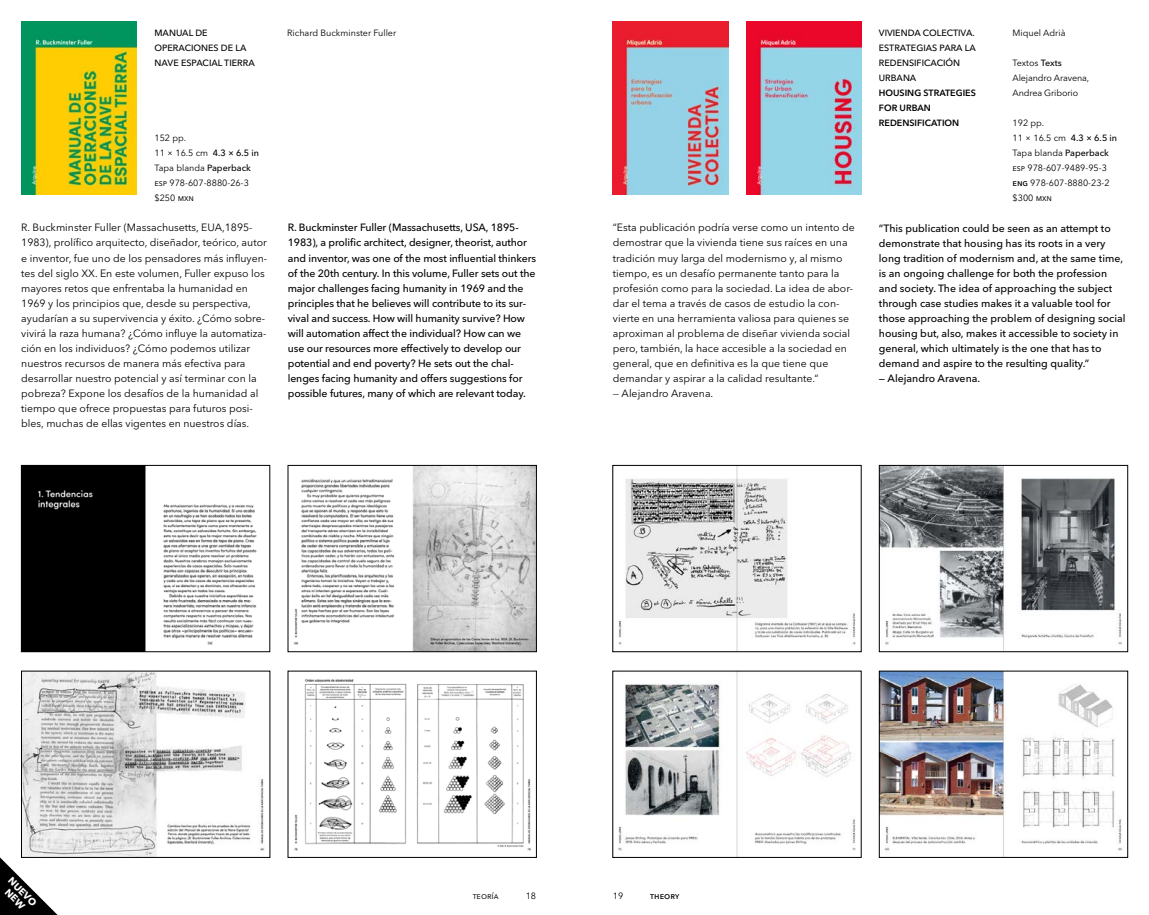
<style>
.page{position:relative;width:1149px;height:915px;background:#fff}
.page>*{position:absolute;margin:0;border:0;box-sizing:border-box;transform-origin:0 0}
.t1{font:10.5px/15px "Avenir Next W1 G";color:#000}
.t2{font:500 10.5px/15px "Avenir Next W1 G";letter-spacing:-.01em;color:#000}
.t3{font:700 9.75px/10.5px "Avenir Next W1 G";color:#fff;text-align:center}
.t4{font:9px/15px "Avenir Next W1 G";color:#000}
.t5{font:500 9px/15px "Avenir Next W1 G";color:#000}
.t6{font:600 9px/15px "Avenir Next W1 G";color:#000}
.s1{font-weight:500}
.s2{font-family:"Avenir Next"}
</style>
<div class="page">
<img style="left:612px;top:21px;width:115px;height:173px">
<img style="left:618px;top:467px;width:238px;height:182px">
<img style="left:880px;top:467px;width:242px;height:182px">
<div style="left:878px;top:465px;width:249px;height:186px;border:1px solid #000"></div>
<img style="left:618px;top:672px;width:238px;height:183px">
<img style="left:880px;top:672px;width:242px;height:183px">
<img style="left:21px;top:21px;width:115px;height:173px">
<img style="left:23px;top:467px;width:234px;height:182px">
<div style="left:21px;top:465px;width:249px;height:186px;border:1px solid #000"></div>
<img style="left:293px;top:467px;width:241px;height:182px">
<img style="left:23px;top:672px;width:242px;height:183px">
<img style="left:294px;top:679px;width:237px;height:172px">
<img style="left:746px;top:22px;width:115px;height:172px">
<svg style="left:0;top:857px;width:58px;height:57px"></svg>
<p class="t5" style="left:154px;top:26px;width:102px">MANUAL DE<br>OPERACIONES DE LA<br>NAVE ESPACIAL TIERRA</p>
<p class="t4" style="left:287px;top:26px;width:111px">Richard Buckminster Fuller</p>
<p class="t4" style="left:154px;top:131px;width:106px">152 pp.<br>11 × 16.5 cm <span class="s1">4.3 × 6.5 in<br></span>Tapa blanda <span class="s1">Paperback </span>esp 978-607-8880-26-3 $250 MXN</p>
<p class="t1" style="left:21px;top:220px;width:247px">R. Buckminster Fuller (Massachusetts, EUA,1895- 1983), prolífico arquitecto, diseñador, teórico, autor e inventor, fue uno de los pensadores más influyen&shy;tes del siglo XX. En este volumen, Fuller expuso los mayores retos que enfrentaba la humanidad en 1969 y los principios que, desde su perspectiva, ayudarían a su supervivencia y éxito. ¿Cómo sobre&shy;vivirá la raza humana? ¿Cómo influye la automatiza&shy;ción en los individuos? ¿Cómo podemos utilizar nuestros recursos de manera más efectiva para desarrollar nuestro potencial y así terminar con la pobreza? Expone los desafíos de la humanidad al tiempo que ofrece propuestas para futuros posi&shy;bles, muchas de ellas vigentes en nuestros días.</p>
<p class="t2" style="left:288px;top:220px;width:250px">R. Buckminster Fuller (Massachusetts, USA, 1895- 1983), a prolific architect, designer, theorist, author and inventor, was one of the most influential thinkers of the 20th century. In this volume, Fuller sets out the major challenges facing humanity in 1969 and the principles that he believes will contribute to its sur&shy;vival and success. How will humanity survive? How will automation affect the individual? How can we use our resources more effectively to develop our potential and end poverty? He sets out the chal&shy;lenges facing humanity and offers suggestions for possible futures, many of which are relevant today.</p>
<p class="t1" style="left:612px;top:220px;width:243px">“Esta publicación podría verse como un intento de demostrar que la vivienda tiene sus raíces en una tradición muy larga del modernismo y, al mismo tiempo, es un desafío permanente tanto para la profesión como para la sociedad. La idea de abor&shy;dar el tema a través de casos de estudio la con&shy;vierte en una herramienta valiosa para quienes se aproximan al problema de diseñar vivienda social pero, también, la hace accesible a la sociedad en general, que en definitiva es la que tiene que demandar y aspirar a la calidad resultante.“</p>
<p class="t1" style="left:612px;top:385px;width:102px"><span class="s2">—</span> Alejandro Aravena.</p>
<p class="t5" style="left:878px;top:26px;width:98px">VIVIENDA COLECTIVA.<br>ESTRATEGIAS PARA LA<br>REDENSIFICACIÓN<br>URBANA</p>
<p class="t6" style="left:878px;top:86px;width:99px">HOUSING STRATEGIES<br>FOR URBAN<br>REDENSIFICATION</p>
<p class="t4" style="left:1012px;top:26px;width:55px">Miquel Adrià</p>
<p class="t4" style="left:1012px;top:56px;width:78px">Textos <span class="s1">Texts<br></span>Alejandro Aravena,<br>Andrea Griborio</p>
<p class="t4" style="left:1012px;top:116px;width:106px">192 pp.<br>11 × 16.5 cm <span class="s1">4.3 × 6.5 in<br></span>Tapa blanda <span class="s1">Paperback </span>esp 978-607-9489-95-3 <span class="s1">eng</span> 978-607-8880-23-2 $300 MXN</p>
<p class="t2" style="left:878px;top:220px;width:248px">“This publication could be seen as an attempt to demonstrate that housing has its roots in a very long tradition of modernism and, at the same time, is an ongoing challenge for both the profession and society. The idea of approaching the subject through case studies makes it a valuable tool for those approaching the problem of designing social housing but, also, makes it accessible to society in general, which ultimately is the one that has to demand and aspire to the resulting quality.”</p>
<p class="t2" style="left:878px;top:370px;width:103px">— Alejandro Aravena.</p>
<p class="t3" style="left:14px;top:874px;width:37px;rotate:45deg">NUEVO<br>NEW</p>
<p class="t4" style="left:472px;top:888px;width:28px">teoría</p>
<p class="t4" style="left:525px;top:888px;width:12px">18</p>
<p class="t4" style="left:612px;top:888px;width:12px">19</p>
<p class="t5" style="left:650px;top:888px;width:31px">theory</p>
</div>
